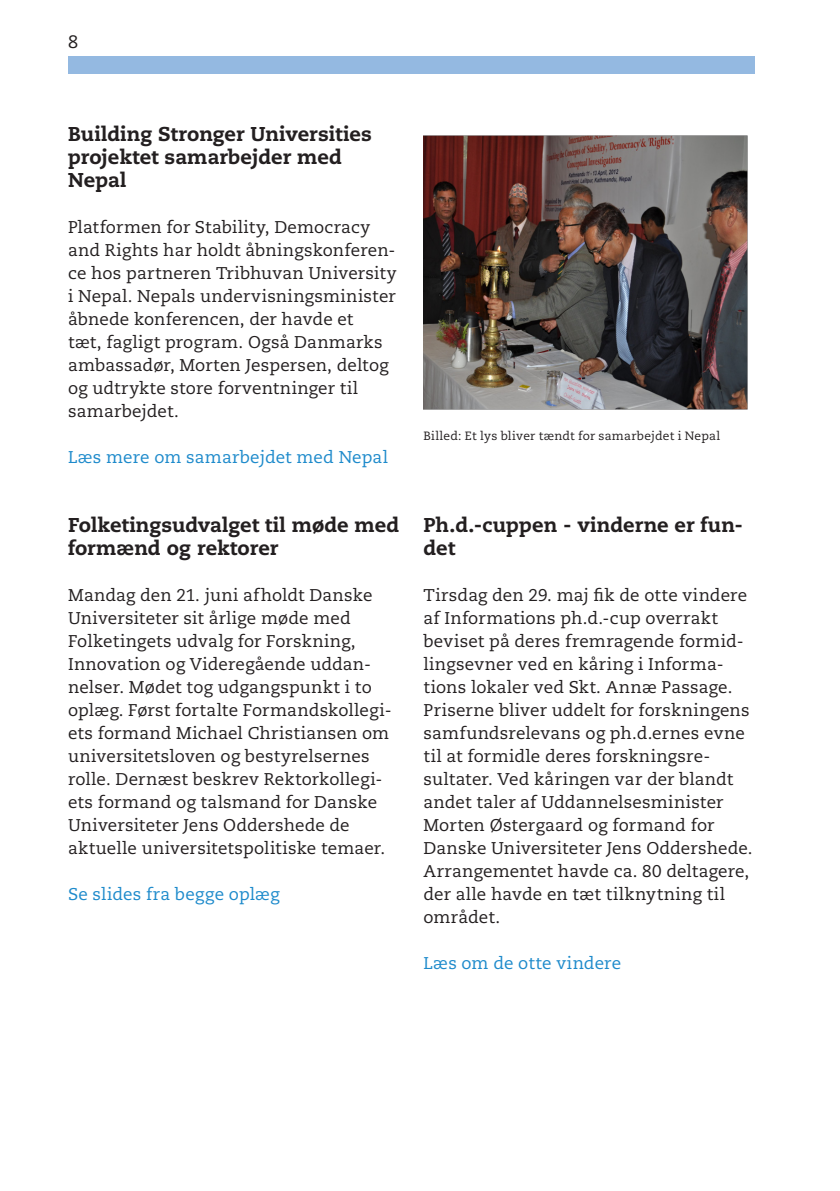
<style>
.page{position:relative;width:840px;height:1191px;background:#fff}
.page>*{position:absolute;margin:0;border:0;box-sizing:border-box;transform-origin:0 0}
.Brød{font:800 20px/23px "Caecilia LT Std";color:#231f20}
.t1{font:18px "Caecilia LT Std";color:#231f20}
.Brød-2{font:17px/23px "Caecilia LT Std";letter-spacing:.01em;color:#231f20}
.Brød-3{font:17px "Caecilia LT Std";letter-spacing:.01em;color:#1d8acb}
.Brød-4{font:12px "Caecilia LT Std";letter-spacing:.015em;color:#231f20}
</style>
<div class="page">
<div style="left:68px;top:57px;width:686px;height:17px;background:#94b9e1"></div>
<img style="left:423px;top:136px;width:323px;height:274px">
<p class="t1" style="left:68px;top:31px;width:12px">8</p>
<p class="Brød" style="left:68px;top:123px;width:305px">Building Stronger Universities projektet samarbejder med<br>Nepal</p>
<p class="Brød-2" style="left:68px;top:216px;width:330px">Platformen for Stability, Democracy and Rights har holdt åbningskonferen&shy;ce hos partneren Tribhuvan University i Nepal. Nepals undervisningsminister åbnede konferencen, der havde et<br>tæt, fagligt program. Også Danmarks ambassadør, Morten Jespersen, deltog og udtrykte store forventninger til samarbejdet.</p>
<p class="Brød-3" style="left:68px;top:447px;width:321px">Læs mere om samarbejdet med Nepal</p>
<p class="Brød" style="left:68px;top:514px;width:332px">Folketingsudvalget til møde med formænd og rektorer</p>
<p class="Brød-2" style="left:68px;top:584px;width:325px">Mandag den 21. juni afholdt Danske Universiteter sit årlige møde med Folketingets udvalg for Forskning, Innovation og Videregående uddan&shy;nelser. Mødet tog udgangspunkt i to oplæg. Først fortalte Formandskollegi&shy;ets formand Michael Christiansen om universitetsloven og bestyrelsernes rolle. Dernæst beskrev Rektorkollegi&shy;ets formand og talsmand for Danske Universiteter Jens Oddershede de aktuelle universitetspolitiske temaer.</p>
<p class="Brød-3" style="left:68px;top:884px;width:213px">Se slides fra begge oplæg</p>
<p class="Brød-4" style="left:423px;top:429px;width:298px">Billed: Et lys bliver tændt for samarbejdet i Nepal</p>
<p class="Brød" style="left:423px;top:514px;width:321px">Ph.d.-cuppen - vinderne er fun&shy;det</p>
<p class="Brød-2" style="left:423px;top:584px;width:330px">Tirsdag den 29. maj fik de otte vindere af Informations ph.d.-cup overrakt beviset på deres fremragende formid&shy;lingsevner ved en kåring i Informa&shy;tions lokaler ved Skt. Annæ Passage.<br>Priserne bliver uddelt for forskningens samfundsrelevans og ph.d.ernes evne til at formidle deres forskningsre&shy;sultater. Ved kåringen var der blandt andet taler af Uddannelsesminister Morten Østergaard og formand for Danske Universiteter Jens Oddershede.<br>Arrangementet havde ca. 80 deltagere, der alle havde en tæt tilknytning til området.</p>
<p class="Brød-3" style="left:423px;top:953px;width:199px">Læs om de otte vindere</p>
</div>
